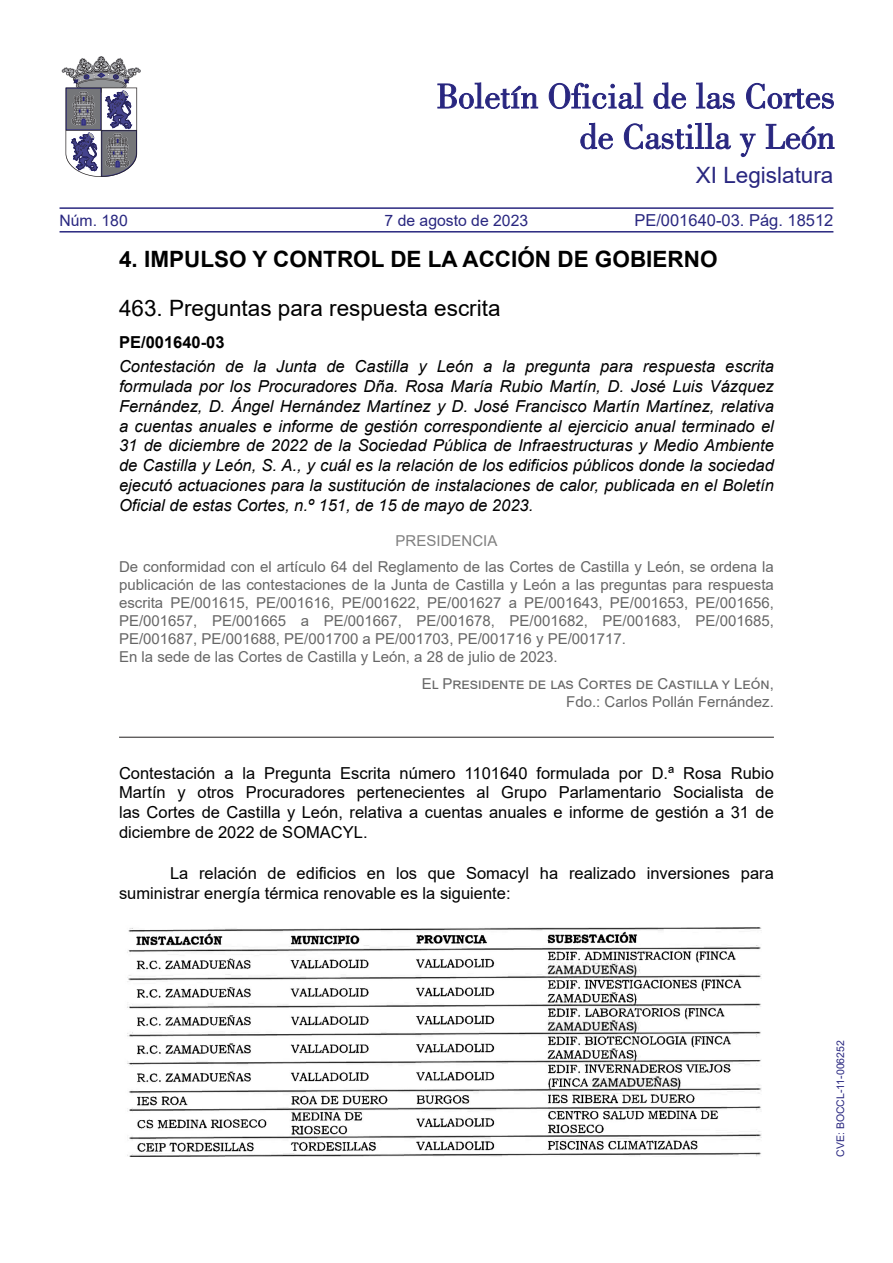
<style>
.page{position:relative;width:893px;height:1263px;background:#fff}
.page>*{position:absolute;margin:0;border:0;box-sizing:border-box;transform-origin:0 0}
.APARTADO{font:700 22.5px "Arial";color:#000}
.SUBAPARTADO{font:22.5px "Arial";color:#000}
.t1{font:22.5px "Arial";color:#292780}
.ENTRADILLA{font:italic 16.5px/19.8px "Arial";color:#000;text-align:justify}
.RESPUESTA_CONTESTACI{font:16.5px/19.8px "Arial";color:#000;text-align:justify}
.TEXTO_NORMAL{font:16.5px/19.8px "Arial";color:#000}
.t2{font:16.5px "Arial";color:#292780}
.NÚMERO_CLAVE{font:700 16.5px "Arial";color:#000}
.t3{font:15.75px "Arial";color:#292780}
.TEXTO_CLARO{font:15px/18px "Arial";color:#666;text-align:justify}
.firma_claro{font:15px/18px "Arial";color:#666;text-align:right}
.PRESIDENCIA{font:15px "Arial";color:#808080}
.t4{font:10.5px "Arial";color:#292780}
</style>
<div class="page">
<svg style="left:437px;top:82px;width:101px;height:27px"></svg>
<svg style="left:549px;top:82px;width:94px;height:27px"></svg>
<svg style="left:654px;top:82px;width:32px;height:27px"></svg>
<svg style="left:696px;top:82px;width:39px;height:27px"></svg>
<svg style="left:746px;top:83px;width:88px;height:26px"></svg>
<svg style="left:580px;top:123px;width:33px;height:26px"></svg>
<svg style="left:624px;top:123px;width:107px;height:26px"></svg>
<svg style="left:740px;top:134px;width:15px;height:23px"></svg>
<svg style="left:766px;top:124px;width:68px;height:25px"></svg>
<svg style="left:62px;top:56px;width:79px;height:121px"></svg>
<hr style="left:60px;top:231px;width:773px;height:2px;background:#292780">
<hr style="left:60px;top:207px;width:773px;height:2px;background:#292780">
<hr style="left:119px;top:737px;width:655px;height:1px;background:#231f20">
<img style="left:127px;top:927px;width:635px;height:230px">
<h1 class="t1" style="left:696px;top:160px;width:139px">XI Legislatura</h1>
<p class="t3" style="left:60px;top:210px;width:70px">Núm. 180</p>
<p class="t3" style="left:385px;top:210px;width:145px">7 de agosto de 2023</p>
<p class="t2" style="left:634px;top:209px;width:201px">PE/001640-03. Pág. 18512</p>
<h1 class="APARTADO" style="left:119px;top:243px;width:600px">4. IMPULSO Y CONTROL DE LA ACCIÓN DE GOBIERNO</h1>
<h2 class="SUBAPARTADO" style="left:119px;top:292px;width:383px">463. Preguntas para respuesta escrita</h2>
<p class="NÚMERO_CLAVE" style="left:119px;top:331px;width:107px">PE/001640-03</p>
<p class="ENTRADILLA" style="left:119px;top:357px;width:656px">Contestación de la Junta de Castilla y León a la pregunta para respuesta escrita formulada por los Procuradores Dña. Rosa María Rubio Martín, D. José Luis Vázquez Fernández, D. Ángel Hernández Martínez y D. José Francisco Martín Martínez, relativa a cuentas anuales e informe de gestión correspondiente al ejercicio anual terminado el 31 de diciembre de 2022 de la Sociedad Pública de Infraestructuras y Medio Ambiente de Castilla y León, S. A., y cuál es la relación de los edificios públicos donde la sociedad ejecutó actuaciones para la sustitución de instalaciones de calor, publicada en el Boletín Oficial de estas Cortes, n.º 151, de 15 de mayo de 2023.</p>
<p class="PRESIDENCIA" style="left:396px;top:530px;width:103px">PRESIDENCIA</p>
<p class="TEXTO_CLARO" style="left:119px;top:558px;width:656px">De conformidad con el artículo 64 del Reglamento de las Cortes de Castilla y León, se ordena la publicación de las contestaciones de la Junta de Castilla y León a las preguntas para respuesta escrita PE/001615, PE/001616, PE/001622, PE/001627 a PE/001643, PE/001653, PE/001656, PE/001657, PE/001665 a PE/001667, PE/001678, PE/001682, PE/001683, PE/001685, PE/001687, PE/001688, PE/001700 a PE/001703, PE/001716 y PE/001717.</p>
<p class="TEXTO_CLARO" style="left:119px;top:648px;width:440px">En la sede de las Cortes de Castilla y León, a 28 de julio de 2023.</p>
<p class="firma_claro" style="left:422px;top:674px;width:353px">El Presidente de las Cortes de Castilla y León,<br>Fdo.: Carlos Pollán Fernández.</p>
<p class="RESPUESTA_CONTESTACI" style="left:119px;top:763px;width:656px">Contestación a la Pregunta Escrita número 1101640 formulada por D.ª Rosa Rubio Martín y otros Procuradores pertenecientes al Grupo Parlamentario Socialista de las Cortes de Castilla y León, relativa a cuentas anuales e informe de gestión a 31 de diciembre de 2022 de SOMACYL.</p>
<p class="TEXTO_NORMAL" style="left:119px;top:863px;width:656px;text-indent:51px">La relación de edificios en los que Somacyl ha realizado inversiones para suministrar energía térmica renovable es la siguiente:</p>
<p class="t4" style="left:833px;top:1157px;width:118px;rotate:-90deg">CVE: BOCCL-11-006252</p>
</div>
